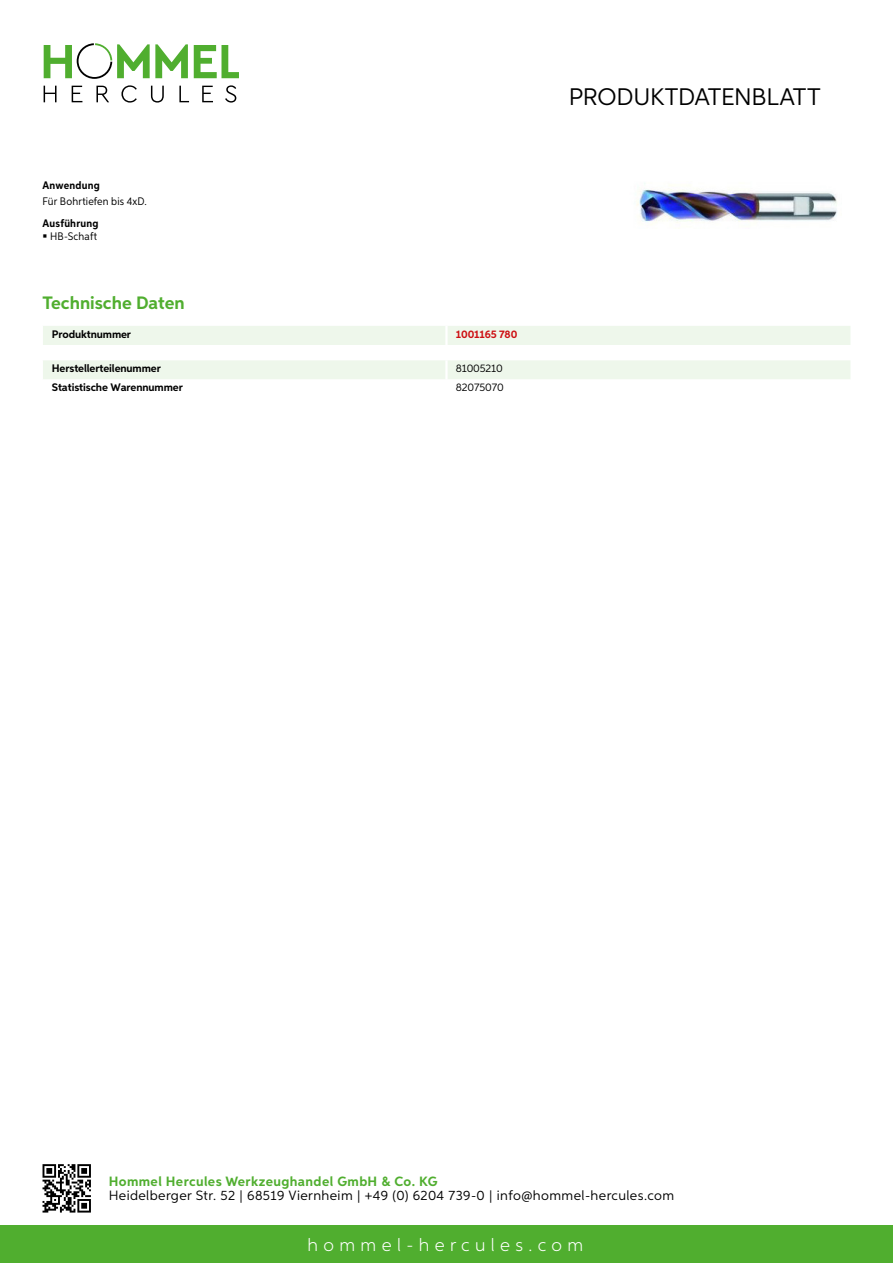
<style>
.page{position:relative;width:893px;height:1263px;background:#fff}
.page>*{position:absolute;margin:0;border:0;box-sizing:border-box;transform-origin:0 0}
.t1{font:24px "Aspira";letter-spacing:-.01em;color:#000}
.t2{font:300 18px "Aspira";letter-spacing:.3em;color:#fff}
.t3{font:700 18px "Aspira";color:#50ae2f}
.t4{font:13.5px "Aspira";letter-spacing:.03em;color:#000}
.t5{font:700 13.5px "Aspira";letter-spacing:.03em;color:#50ae2f}
.t6{font:700 10.95px "Aspira";letter-spacing:-.01em;color:#000}
.t7{font:10.95px "Aspira Nar";letter-spacing:.015em;color:#000}
.t8{font:700 10.95px "Aspira Nar";letter-spacing:.02em;color:#000}
.t9{font:10.95px "Aspira";letter-spacing:-.01em;color:#000}
.t10{font:700 10.95px "Aspira";letter-spacing:-.01em;color:#cd1013}
</style>
<div class="page">
<div style="left:0;top:1226px;width:893px;height:37px;background:#50ae2f"></div>
<svg style="left:43px;top:1164px;width:48px;height:48px"></svg>
<svg style="left:194px;top:45px;width:45px;height:33px"></svg>
<svg style="left:44px;top:43px;width:144px;height:36px"></svg>
<svg style="left:44px;top:86px;width:13px;height:16px"></svg>
<svg style="left:72px;top:86px;width:10px;height:16px"></svg>
<svg style="left:96px;top:86px;width:13px;height:16px"></svg>
<svg style="left:121px;top:85px;width:16px;height:18px"></svg>
<svg style="left:151px;top:86px;width:13px;height:17px"></svg>
<svg style="left:179px;top:86px;width:10px;height:16px"></svg>
<svg style="left:202px;top:86px;width:11px;height:16px"></svg>
<svg style="left:225px;top:85px;width:11px;height:18px"></svg>
<div style="left:43px;top:326px;width:807px;height:19px;background:#eef7eb"></div>
<hr style="left:445px;top:326px;width:3px;height:19px;background:#fff">
<div style="left:43px;top:360px;width:807px;height:19px;background:#eef7eb"></div>
<img style="left:637px;top:183px;width:200px;height:42px">
<p class="t8" style="left:43px;top:179px;width:59px">Anwendung</p>
<p class="t7" style="left:43px;top:194px;width:106px">Für Bohrtiefen bis 4xD.</p>
<p class="t8" style="left:43px;top:216px;width:58px">Ausführung</p>
<p class="t7" style="left:50px;top:229px;width:48px">HB-Schaft</p>
<h2 class="t3" style="left:43px;top:292px;width:144px">Technische Daten</h2>
<p class="t6" style="left:52px;top:327px;width:81px">Produktnummer</p>
<p class="t10" style="left:456px;top:327px;width:63px">1001165 780</p>
<p class="t6" style="left:52px;top:362px;width:111px">Herstellerteilenummer</p>
<p class="t9" style="left:456px;top:362px;width:48px">81005210</p>
<p class="t6" style="left:52px;top:381px;width:132px">Statistische Warennummer</p>
<p class="t9" style="left:456px;top:381px;width:49px">82075070</p>
<h1 class="t1" style="left:569px;top:82px;width:253px">Produktdatenblatt</h1>
<p class="t5" style="left:109px;top:1172px;width:330px">Hommel Hercules Werkzeughandel GmbH &amp; Co. KG</p>
<p class="t4" style="left:109px;top:1187px;width:567px">Heidelberger Str. 52 | 68519 Viernheim | +49 (0) 6204 739-0 | info@hommel-hercules.com</p>
<h2 class="t2" style="left:307px;top:1234px;width:277px">hommel-hercules.com</h2>
</div>
